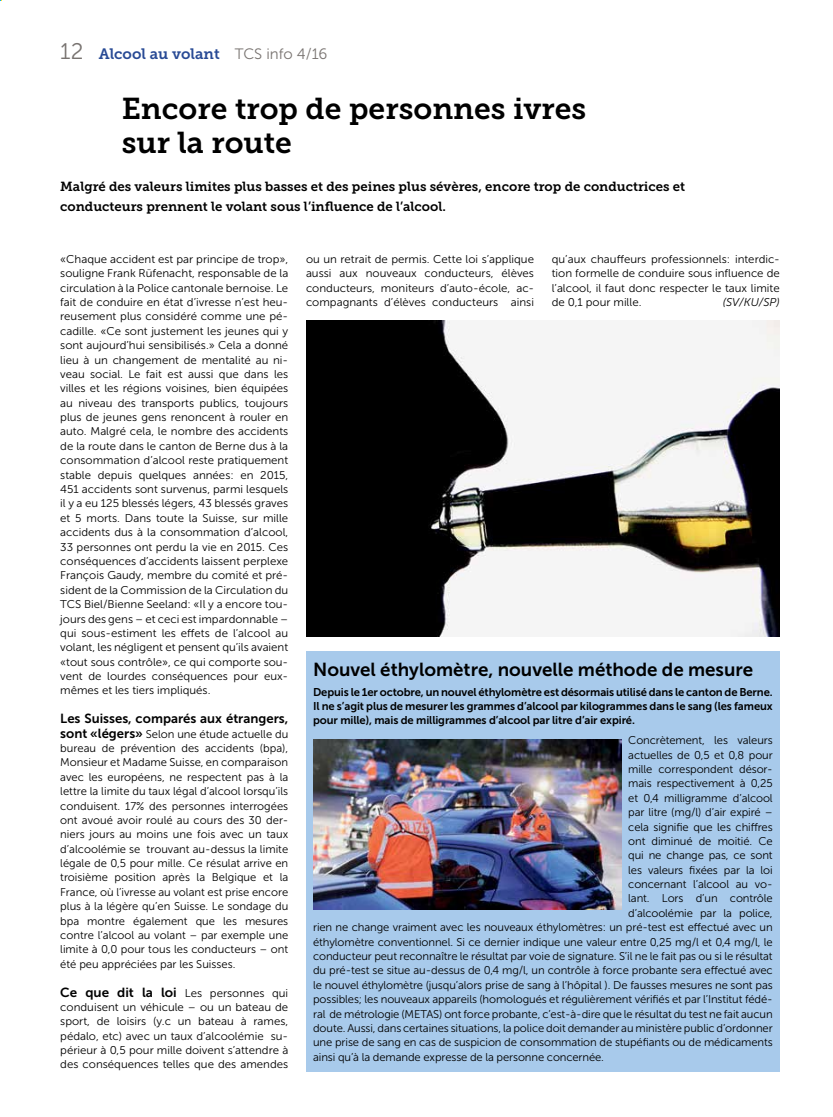
<style>
.page{position:relative;width:833px;height:1117px;background:#fff}
.page>*{position:absolute;margin:0;border:0;box-sizing:border-box;transform-origin:0 0}
.t1{font:30px/33.8px "Museo Slab 700";color:#000}
.t2{font:18.75px "Museo Sans 700";color:#000}
.t3{font:15px "Museo Slab 700";color:#284a95}
.t4{font:13.12px/20px "Museo Slab 700";color:#000}
.t5{font:13.12px "Museo Sans 700";color:#000}
.t6{font:11.25px/14.4px "Museo Sans 300";letter-spacing:-.01em;color:#000;text-align:justify}
.t7{font:11.25px/14.4px "Museo Sans 700";letter-spacing:-.01em;color:#000;text-align:justify}
.t8{font:italic 11.25px "Museo Sans 300";color:#000}
.s1{font-family:"Museo Sans 300";font-size:22.5px;color:#787370}
.s2{font-family:"Museo Sans 300";color:#787370}
.s3{font-family:"Museo Sans 700";font-size:13.12px}
</style>
<div class="page">
<div style="left:306px;top:651px;width:474px;height:419px;background:#a8caeb"></div>
<img style="left:306px;top:320px;width:474px;height:316px">
<img style="left:313px;top:739px;width:308px;height:170px">
<h3 class="t3" style="left:60px;top:46px;width:269px"><span class="s1">12</span> Alcool au volant <span class="s2">TCS info 4/16</span></h3>
<h1 class="t1" style="left:122px;top:92px;width:466px">Encore trop de personnes ivres sur la route</h1>
<p class="t4" style="left:60px;top:176px;width:626px">Malgré des valeurs limites plus basses et des peines plus sévères, encore trop de conductrices et conducteurs prennent le volant sous l’influence de l’alcool.</p>
<p class="t6" style="left:60px;top:252px;width:229px">«Chaque accident est par principe de trop», souligne Frank Rüfenacht, responsable de la circulation à la Police cantonale bernoise. Le fait de conduire en état d’ivresse n’est heu&shy;reusement plus considéré comme une pé&shy;cadille. «Ce sont justement les jeunes qui y sont aujourd’hui sensibilisés.» Cela a donné lieu à un changement de mentalité au ni&shy;veau social. Le fait est aussi que dans les villes et les régions voisines, bien équipées au niveau des transports publics, toujours plus de jeunes gens renoncent à rouler en auto. Malgré cela, le nombre des accidents de la route dans le canton de Berne dus à la consommation d’alcool reste pratiquement stable depuis quelques années: en 2015, 451 accidents sont survenus, parmi lesquels il y a eu 125 blessés légers, 43 blessés graves et 5 morts. Dans toute la Suisse, sur mille accidents dus à la consommation d’alcool, 33 personnes ont perdu la vie en 2015. Ces conséquences d’accidents laissent perplexe François Gaudy, membre du comité et pré&shy;sident de la Commission de la Circulation du TCS Biel/Bienne Seeland: «Il y a encore tou&shy;jours des gens – et ceci est impardonnable – qui sous-estiment les effets de l’alcool au volant, les négligent et pensent qu’ils avaient «tout sous contrôle», ce qui comporte sou&shy;vent de lourdes conséquences pour eux&shy;mêmes et les tiers impliqués.</p>
<p class="t5" style="left:60px;top:711px;width:229px">Les Suisses, comparés aux étrangers,</p>
<p class="t6" style="left:60px;top:726px;width:229px"><span class="s3">sont «légers»</span> Selon une étude actuelle du bureau de prévention des accidents (bpa), Monsieur et Madame Suisse, en comparaison avec les européens, ne respectent pas à la lettre la limite du taux légal d’alcool lorsqu’ils conduisent. 17% des personnes interrogées ont avoué avoir roulé au cours des 30 der&shy;niers jours au moins une fois avec un taux d’alcoolémie se trouvant au-dessus la limite légale de 0,5 pour mille. Ce résulat arrive en troisième position après la Belgique et la France, où l’ivresse au volant est prise encore plus à la légère qu’en Suisse. Le sondage du bpa montre également que les mesures contre l’alcool au volant – par exemple une limite à 0,0 pour tous les conducteurs – ont été peu appréciées par les Suisses.</p>
<p class="t6" style="left:60px;top:985px;width:229px"><span class="s3">Ce que dit la loi</span> Les personnes qui conduisent un véhicule – ou un bateau de sport, de loisirs (y.c un bateau à rames, pédalo, etc) avec un taux d’alcoolémie su&shy;périeur à 0,5 pour mille doivent s’attendre à des conséquences telles que des amendes</p>
<p class="t6" style="left:306px;top:252px;width:229px">ou un retrait de permis. Cette loi s’applique aussi aux nouveaux conducteurs, élèves conducteurs, moniteurs d’auto-école, ac&shy;compagnants d’élèves conducteurs ainsi</p>
<p class="t6" style="left:552px;top:252px;width:229px">qu’aux chauffeurs professionnels: interdic&shy;tion formelle de conduire sous influence de l’alcool, il faut donc respecter le taux limite de 0,1 pour mille.</p>
<p class="t8" style="left:722px;top:296px;width:59px">(SV/KU/SP)</p>
<h2 class="t2" style="left:313px;top:659px;width:441px">Nouvel éthylomètre, nouvelle méthode de mesure</h2>
<p class="t7" style="left:313px;top:684px;width:461px">Depuis le 1er octobre, un nouvel éthylomètre est désormais utilisé dans le canton de Berne.<br>Il ne s’agit plus de mesurer les grammes d’alcool par kilogrammes dans le sang (les fameux pour mille), mais de milligrammes d’alcool par litre d’air expiré.</p>
<p class="t6" style="left:628px;top:733px;width:146px">Concrètement, les valeurs</p>
<p class="t6" style="left:628px;top:747px;width:146px">actuelles de 0,5 et 0,8 pour</p>
<p class="t6" style="left:628px;top:761px;width:146px">mille correspondent désor-</p>
<p class="t6" style="left:628px;top:776px;width:146px">mais respectivement à 0,25</p>
<p class="t6" style="left:628px;top:790px;width:146px">et 0,4 milligramme d’alcool</p>
<p class="t6" style="left:628px;top:805px;width:146px">par litre (mg/l) d’air expiré –</p>
<p class="t6" style="left:628px;top:819px;width:146px">cela signifie que les chiffres</p>
<p class="t6" style="left:628px;top:833px;width:146px">ont diminué de moitié. Ce</p>
<p class="t6" style="left:628px;top:848px;width:146px">qui ne change pas, ce sont</p>
<p class="t6" style="left:628px;top:862px;width:146px">les valeurs fixées par la loi</p>
<p class="t6" style="left:628px;top:876px;width:146px">concernant l’alcool au vo-</p>
<p class="t6" style="left:628px;top:891px;width:146px">lant. Lors d’un contrôle</p>
<p class="t6" style="left:628px;top:905px;width:146px">d’alcoolémie par la police,</p>
<p class="t6" style="left:313px;top:920px;width:461px">rien ne change vraiment avec les nouveaux éthylomètres: un pré-test est effectué avec un</p>
<p class="t6" style="left:313px;top:934px;width:461px">éthylomètre conventionnel. Si ce dernier indique une valeur entre 0,25 mg/l et 0,4 mg/l, le</p>
<p class="t6" style="left:313px;top:948px;width:461px">conducteur peut reconnaître le résultat par voie de signature. S’il ne le fait pas ou si le résultat</p>
<p class="t6" style="left:313px;top:963px;width:461px">du pré-test se situe au-dessus de 0,4 mg/l, un contrôle à force probante sera effectué avec</p>
<p class="t6" style="left:313px;top:977px;width:461px">le nouvel éthylomètre (jusqu’alors prise de sang à l’hôpital ). De fausses mesures ne sont pas</p>
<p class="t6" style="left:313px;top:991px;width:461px">possibles; les nouveaux appareils (homologués et régulièrement vérifiés et par l’Institut fédé-</p>
<p class="t6" style="left:313px;top:1006px;width:461px">ral de métrologie (METAS) ont force probante, c’est-à-dire que le résultat du test ne fait aucun</p>
<p class="t6" style="left:313px;top:1020px;width:461px">doute. Aussi, dans certaines situations, la police doit demander au ministère public d’ordonner</p>
<p class="t6" style="left:313px;top:1035px;width:461px">une prise de sang en cas de suspicion de consommation de stupéfiants ou de médicaments</p>
<p class="t6" style="left:313px;top:1049px;width:292px">ainsi qu’à la demande expresse de la personne concernée.</p>
</div>
